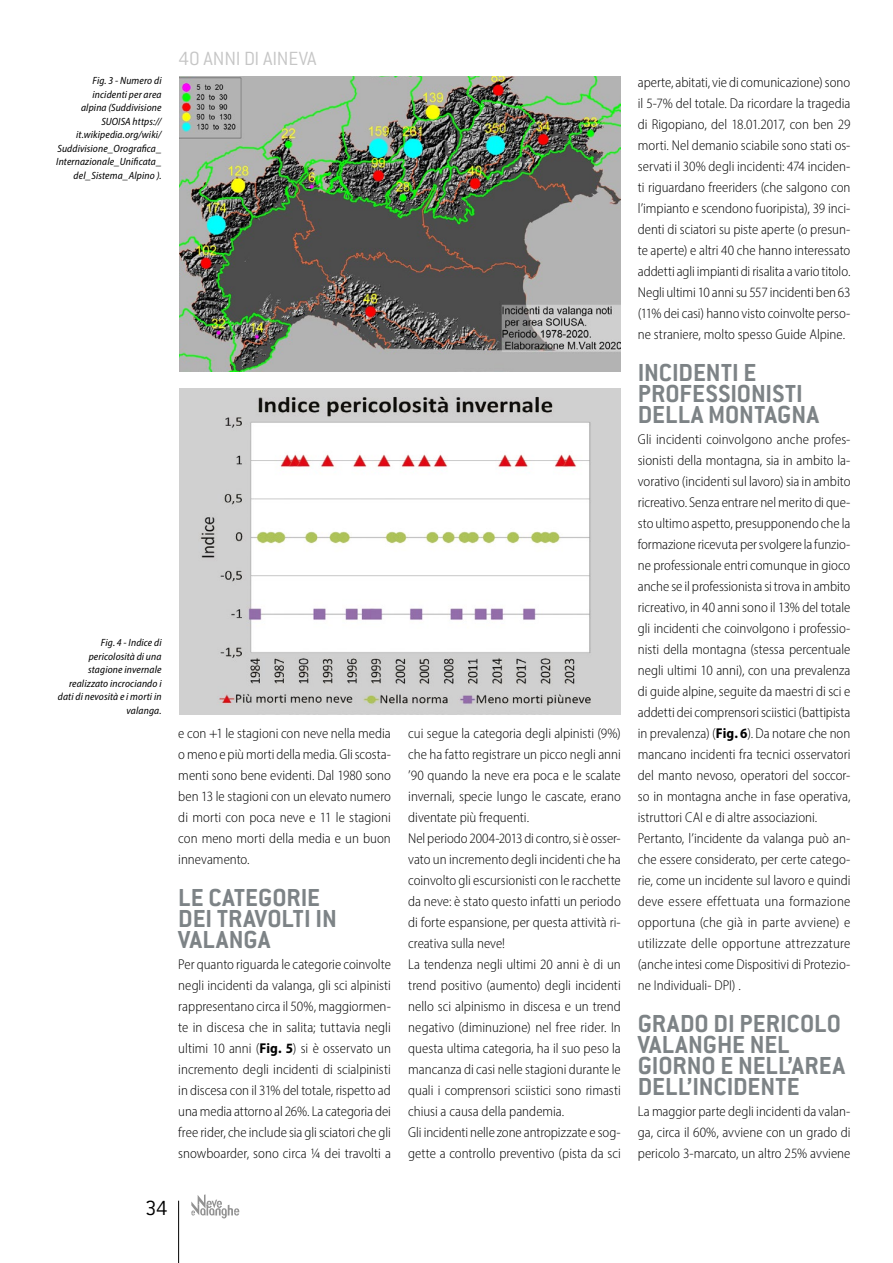
<style>
.page{position:relative;width:893px;height:1263px;background:#fff}
.page>*{position:absolute;margin:0;border:0;box-sizing:border-box;transform-origin:0 0}
.t1{font:700 27px/21px "Conduit ITC";color:#7d8386}
.t2{font:300 22.5px "Conduit ITC";color:#000}
.t3{font:300 21px "Conduit ITC";letter-spacing:-.005em;color:#c6c6c6}
.t4{font:300 semi-condensed 14.25px/21px "Myriad Pro";color:#000;text-align:justify}
.t5{font:italic semi-condensed 10.5px/13.5px "Myriad Pro";letter-spacing:.015em;color:#000;text-align:right}
.s1{font-weight:700}
</style>
<div class="page">
<img style="left:179px;top:77px;width:442px;height:294px">
<img style="left:179px;top:389px;width:442px;height:325px">
<hr style="left:178px;top:1201px;width:1px;height:62px;background:#000">
<svg style="left:191px;top:1194px;width:48px;height:24px"></svg>
<p class="t5" style="left:56px;top:74px;width:107px">Fig. 3 - Numero di incidenti per area<br>alpina (Suddivisione<br>SUOISA https:// it.wikipedia.org/wiki/<br>Suddivisione_Orografica_<br>Internazionale_Unificata_ del_Sistema_Alpino ).</p>
<h3 class="t3" style="left:179px;top:47px;width:139px">40 ANNI DI AINEVA</h3>
<p class="t5" style="left:58px;top:636px;width:105px">Fig. 4 - Indice di pericolosità di una stagione invernale realizzato incrociando i dati di nevosità e i morti in valanga.</p>
<p class="t4" style="left:178px;top:722px;width:214px">e con +1 le stagioni con neve nella media o meno e più morti della media. Gli scosta&shy;menti sono bene evidenti. Dal 1980 sono ben 13 le stagioni con un elevato numero di morti con poca neve e 11 le stagioni con meno morti della media e un buon innevamento.</p>
<h1 class="t1" style="left:178px;top:886px;width:160px">LE CATEGORIE<br>DEI TRAVOLTI IN<br>VALANGA</h1>
<p class="t4" style="left:178px;top:953px;width:214px">Per quanto riguarda le categorie coinvolte negli incidenti da valanga, gli sci alpinisti rappresentano circa il 50%, maggiormen&shy;te in discesa che in salita; tuttavia negli ultimi 10 anni (<span class="s1">Fig. 5</span>) si è osservato un incremento degli incidenti di scialpinisti in discesa con il 31% del totale, rispetto ad una media attorno al 26%. La categoria dei free rider, che include sia gli sciatori che gli snowboarder, sono circa ¼ dei travolti a</p>
<h2 class="t2" style="left:145px;top:1196px;width:24px">34</h2>
<p class="t4" style="left:408px;top:722px;width:214px;text-align:left">cui segue la categoria degli alpinisti (9%) che ha fatto registrare un picco negli anni ’90 quando la neve era poca e le scalate invernali, specie lungo le cascate, erano diventate più frequenti.<br>Nel periodo 2004-2013 di contro, si è osser&shy;vato un incremento degli incidenti che ha coinvolto gli escursionisti con le racchette da neve: è stato questo infatti un periodo di forte espansione, per questa attività ri&shy;creativa sulla neve!<br>La tendenza negli ultimi 20 anni è di un trend positivo (aumento) degli incidenti nello sci alpinismo in discesa e un trend negativo (diminuzione) nel free rider. In questa ultima categoria, ha il suo peso la mancanza di casi nelle stagioni durante le quali i comprensori sciistici sono rimasti chiusi a causa della pandemia.<br>Gli incidenti nelle zone antropizzate e sog&shy;gette a controllo preventivo (pista da sci</p>
<p class="t4" style="left:638px;top:72px;width:214px">aperte, abitati, vie di comunicazione) sono il 5-7% del totale. Da ricordare la tragedia di Rigopiano, del 18.01.2017, con ben 29 morti. Nel demanio sciabile sono stati os&shy;servati il 30% degli incidenti: 474 inciden&shy;ti riguardano freeriders (che salgono con l’impianto e scendono fuoripista), 39 inci&shy;denti di sciatori su piste aperte (o presun&shy;te aperte) e altri 40 che hanno interessato addetti agli impianti di risalita a vario titolo.<br>Negli ultimi 10 anni su 557 incidenti ben 63 (11% dei casi) hanno visto coinvolte perso&shy;ne straniere, molto spesso Guide Alpine.</p>
<h1 class="t1" style="left:638px;top:362px;width:183px">INCIDENTI E<br>PROFESSIONISTI<br>DELLA MONTAGNA</h1>
<p class="t4" style="left:638px;top:429px;width:214px;text-align:left">Gli incidenti coinvolgono anche profes&shy;sionisti della montagna, sia in ambito la&shy;vorativo (incidenti sul lavoro) sia in ambito ricreativo. Senza entrare nel merito di que&shy;sto ultimo aspetto, presupponendo che la formazione ricevuta per svolgere la funzio&shy;ne professionale entri comunque in gioco anche se il professionista si trova in ambito ricreativo, in 40 anni sono il 13% del totale gli incidenti che coinvolgono i professio&shy;nisti della montagna (stessa percentuale negli ultimi 10 anni), con una prevalenza di guide alpine, seguite da maestri di sci e addetti dei comprensori sciistici (battipista in prevalenza) (<span class="s1">Fig. 6</span>). Da notare che non mancano incidenti fra tecnici osservatori del manto nevoso, operatori del soccor&shy;so in montagna anche in fase operativa, istruttori CAI e di altre associazioni.<br>Pertanto, l’incidente da valanga può an&shy;che essere considerato, per certe catego&shy;rie, come un incidente sul lavoro e quindi deve essere effettuata una formazione opportuna (che già in parte avviene) e utilizzate delle opportune attrezzature (anche intesi come Dispositivi di Protezio&shy;ne Individuali- DPI) .</p>
<h1 class="t1" style="left:638px;top:1013px;width:209px">GRADO DI PERICOLO<br>VALANGHE NEL<br>GIORNO E NELL’AREA<br>DELL’INCIDENTE</h1>
<p class="t4" style="left:638px;top:1101px;width:214px">La maggior parte degli incidenti da valan&shy;ga, circa il 60%, avviene con un grado di pericolo 3-marcato, un altro 25% avviene</p>
</div>
